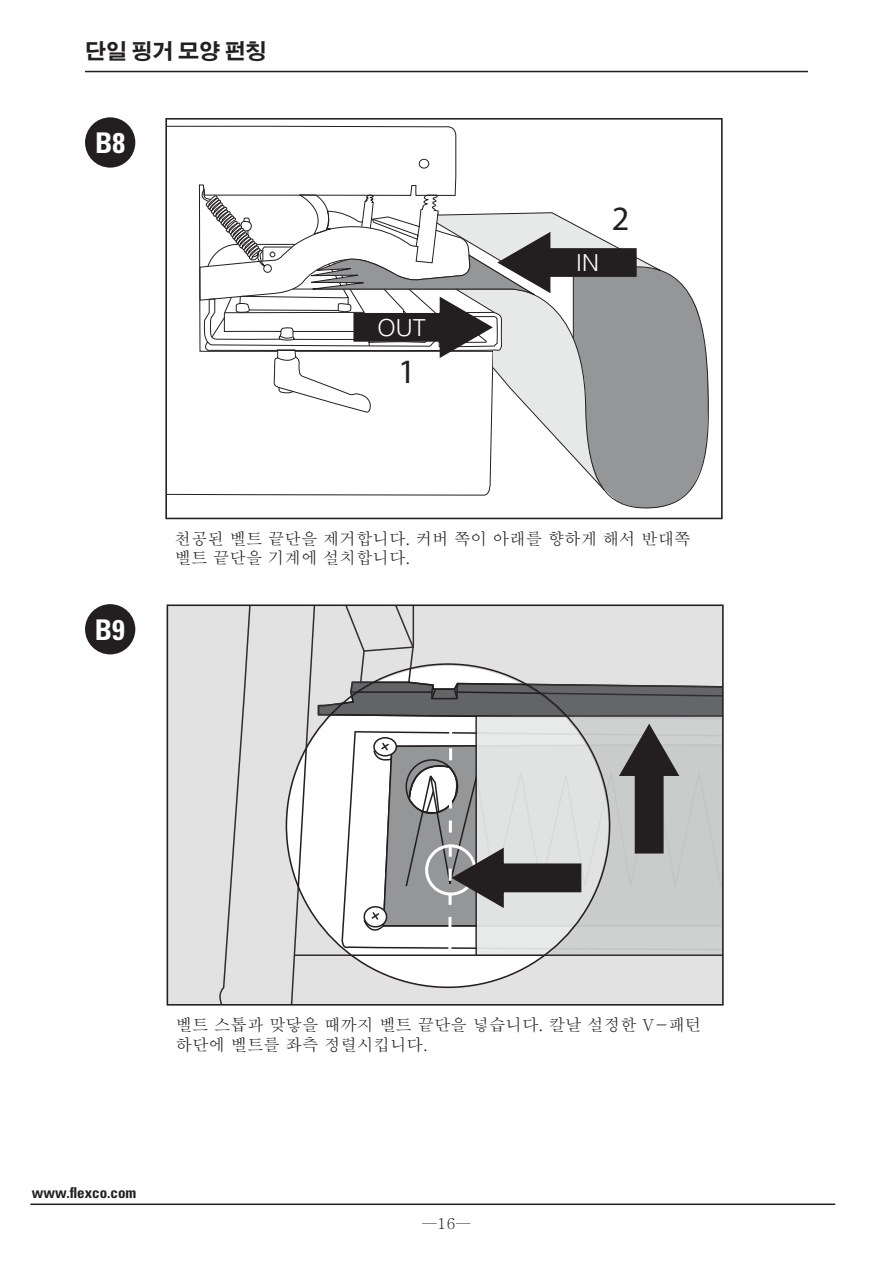
<style>
.page{position:relative;width:893px;height:1263px;background:#fff}
.page>*{position:absolute;margin:0;border:0;box-sizing:border-box;transform-origin:0 0}
.t1{font:34.2px "Myriad Pro";color:#231f20}
.t2{font:700 condensed 28.5px "Univers LT Std";color:#fff}
.t3{font:300 23.4px "Helvetica";color:#fff}
.t4{font:700 21px "Adobe Gothic Std";color:#231f20}
.t5{font:500 16.5px/19.5px "Adobe Myungjo Std";color:#231f20}
.t6{font:700 condensed 15px "Univers LT Std";color:#231f20}
.t7{font:500 15px "Adobe Myungjo Std";color:#231f20}
</style>
<div class="page">
<svg style="left:168px;top:125px;width:289px;height:370px"></svg>
<div style="left:419px;top:159px;width:10px;height:9px;border:1px solid #231f20;border-radius:50%"></div>
<svg style="left:197px;top:190px;width:512px;height:319px"></svg>
<div style="left:165px;top:118px;width:558px;height:401px;border:2px solid #231f20"></div>
<svg style="left:170px;top:607px;width:147px;height:395px;background:#dededf"></svg>
<svg style="left:317px;top:607px;width:404px;height:395px"></svg>
<div style="left:167px;top:604px;width:557px;height:401px;border:2px solid #231f20"></div>
<hr style="left:30px;top:1203px;width:805px;height:2px;background:#231f20">
<hr style="left:85px;top:71px;width:723px;height:1px;background:#231f20">
<div style="left:85px;top:117px;width:50px;height:51px;background:#231f20;border-radius:50%"></div>
<div style="left:85px;top:604px;width:50px;height:50px;background:#231f20;border-radius:50%"></div>
<p class="t4" style="left:85px;top:39px;width:183px">단일 핑거 모양 펀칭</p>
<h2 class="t2" style="left:95px;top:125px;width:32px">B8</h2>
<h3 class="t3" style="left:377px;top:313px;width:50px">OUT</h3>
<h1 class="t1" style="left:398px;top:350px;width:19px">1</h1>
<h3 class="t3" style="left:576px;top:249px;width:25px">IN</h3>
<h1 class="t1" style="left:612px;top:198px;width:19px">2</h1>
<h2 class="t2" style="left:95px;top:612px;width:32px">B9</h2>
<p class="t5" style="left:174px;top:529px;width:518px">천공된 벨트 끝단을 제거합니다. 커버 쪽이 아래를 향하게 해서 반대쪽 벨트 끝단을 기계에 설치합니다.</p>
<p class="t5" style="left:175px;top:1015px;width:527px">벨트 스톱과 맞닿을 때까지 벨트 끝단을 넣습니다. 칼날 설정한 V-패턴 하단에 벨트를 좌측 정렬시킵니다.</p>
<p class="t6" style="left:32px;top:1183px;width:106px">www.flexco.com</p>
<p class="t7" style="left:422px;top:1216px;width:50px">—16—</p>
</div>
